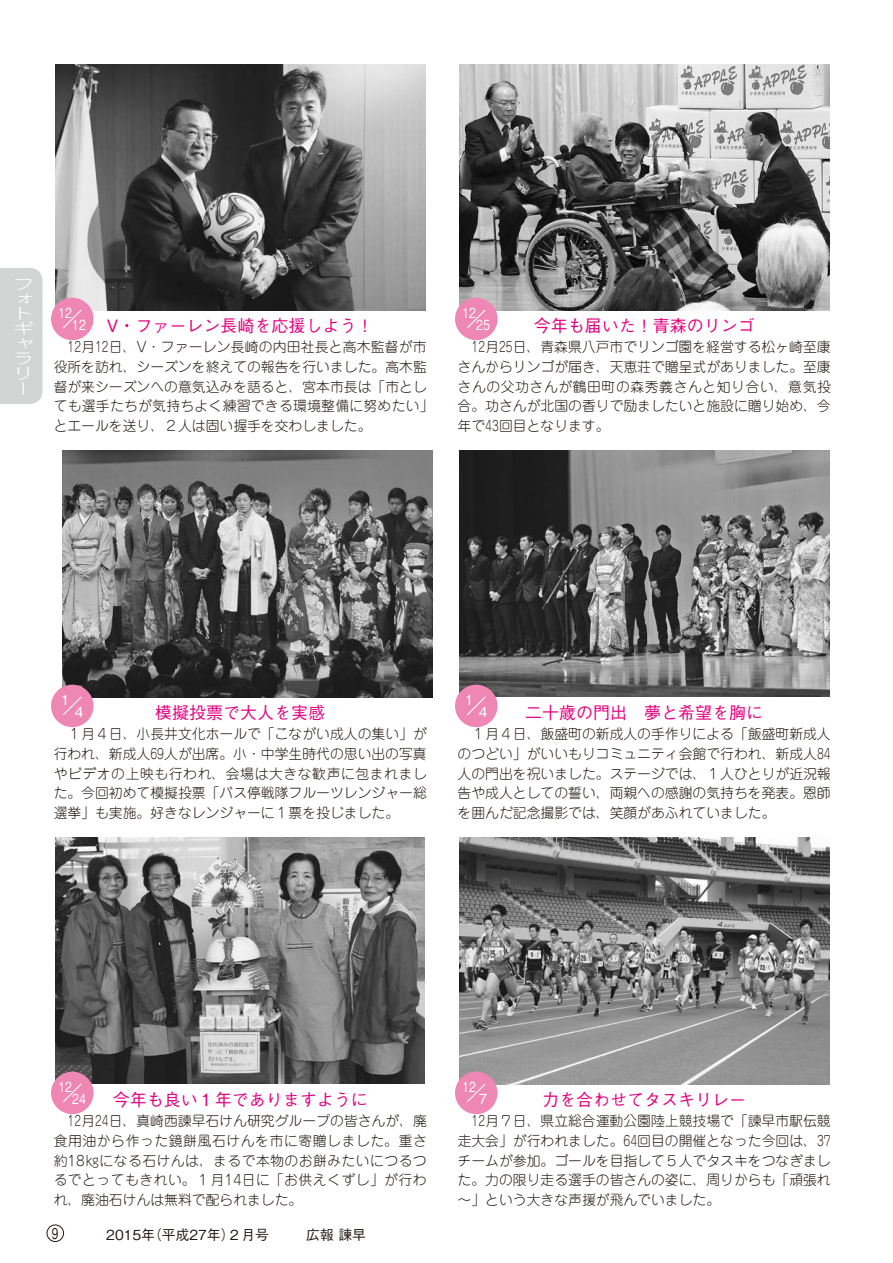
<style>
.page{position:relative;width:893px;height:1263px;background:#fff}
.page>*{position:absolute;margin:0;border:0;box-sizing:border-box;transform-origin:0 0}
.t1{font:500 16.95px "Gothic BBB Pro";color:#e4007f}
.t2{font:300 14.85px/14.9px "Jun 101 Pro";color:#fff;scale:1.43 1}
.t3{font:500 14.85px "Gothic BBB Pro";color:#231916;scale:.7 1}
.t4{font:300 13.8px/19.6px "Jun 101 Pro";color:#231916;text-align:justify;scale:.79 1}
.t5{font:300 13.8px/19.6px "Jun 101 Pro";color:#231916;text-align:justify}
.t6{font:500 13.8px "Gothic BBB Pro";color:#231916}
.t7{font:500 13.8px "Gothic BBB Pro";color:#fff;scale:.78 1}
.t8{font:500 13.8px "Gothic BBB Pro";color:#fff}
</style>
<div class="page">
<div style="left:0;top:268px;width:43px;height:136px;background:#d3d4d4"></div>
<div style="left:47px;top:1225px;width:17px;height:17px;border:1px solid #231916;border-radius:50%"></div>
<img style="left:55px;top:64px;width:370px;height:246px">
<img style="left:55px;top:838px;width:370px;height:246px">
<img style="left:459px;top:838px;width:370px;height:246px">
<div style="left:455px;top:1071px;width:42px;height:43px;background:#ee87b4;border-radius:50%"></div>
<svg style="left:467px;top:1083px;width:19px;height:19px"></svg>
<div style="left:51px;top:298px;width:43px;height:42px;background:#ee87b4;border-radius:50%"></div>
<svg style="left:63px;top:309px;width:19px;height:20px"></svg>
<div style="left:51px;top:1071px;width:43px;height:43px;background:#ee87b4;border-radius:50%"></div>
<svg style="left:63px;top:1083px;width:19px;height:19px"></svg>
<img style="left:63px;top:451px;width:369px;height:246px">
<div style="left:51px;top:685px;width:43px;height:42px;background:#ee87b4;border-radius:50%"></div>
<svg style="left:63px;top:696px;width:19px;height:20px"></svg>
<img style="left:459px;top:64px;width:370px;height:246px">
<img style="left:459px;top:451px;width:370px;height:245px">
<div style="left:455px;top:298px;width:42px;height:42px;background:#ee87b4;border-radius:50%"></div>
<svg style="left:467px;top:309px;width:19px;height:20px"></svg>
<div style="left:455px;top:685px;width:42px;height:42px;background:#ee87b4;border-radius:50%"></div>
<svg style="left:467px;top:696px;width:19px;height:20px"></svg>
<p class="t2" style="left:13px;top:275px;width:16px">フォトギャラリー</p>
<p class="t7" style="left:58px;top:302px;width:19px">12</p>
<p class="t7" style="left:72px;top:314px;width:19px">12</p>
<p class="t1" style="left:107px;top:312px;width:268px">V・ファーレン長崎を応援しよう!</p>
<p class="t4" style="left:54px;top:336px;width:482px;text-align:left;text-indent:14px">12月12日、V・ファーレン長崎の内田社長と高木監督が市役所を訪れ、シーズンを終えての報告を行いました。高木監督が来シーズンへの意気込みを語ると、宮本市長は「市としても選手たちが気持ちよく練習できる環境整備に努めたい「とエールを送り、２人は固い握手を交わしました。</p>
<p class="t7" style="left:462px;top:302px;width:19px">12</p>
<p class="t7" style="left:476px;top:314px;width:19px">25</p>
<p class="t1" style="left:534px;top:312px;width:223px">今年も届いた！青森のリンゴ</p>
<p class="t4" style="left:458px;top:336px;width:474px;text-indent:14px">12月25日、青森県八戸市でリンゴ園を経営する松ヶ崎至康さんからリンゴが届き、天恵荘で贈呈式がありました。至康さんの父功さんが鶴田町の森秀義さんと知り合い、意気投合。功さんが北国の香りで励ましたいと施設に贈り始め、今年で43回目となります。</p>
<p class="t8" style="left:58px;top:689px;width:15px">１</p>
<p class="t8" style="left:72px;top:701px;width:15px">４</p>
<p class="t1" style="left:155px;top:699px;width:172px">模擬投票で大人を実感</p>
<p class="t8" style="left:462px;top:689px;width:15px">１</p>
<p class="t8" style="left:476px;top:701px;width:15px">４</p>
<p class="t1" style="left:525px;top:699px;width:240px">二十歳の門出　夢と希望を胸に</p>
<p class="t5" style="left:54px;top:723px;width:375px">　１月４日、小長井文化ホールで「こながい成人の集い」が行われ、新成人69人が出席。小・中学生時代の思い出の写真やビデオの上映も行われ、会場は大きな歓声に包まれました。今回初めて模擬投票「バス停戦隊フルーツレンジャー総選挙」も実施。好きなレンジャーに１票を投じました。</p>
<p class="t5" style="left:458px;top:723px;width:375px">　１月４日、飯盛町の新成人の手作りによる「飯盛町新成人のつどい」がいいもりコミュニティ会館で行われ、新成人84人の門出を祝いました。ステージでは、１人ひとりが近況報告や成人としての誓い、両親への感謝の気持ちを発表。恩師を囲んだ記念撮影では、笑顔があふれていました。</p>
<p class="t7" style="left:58px;top:1076px;width:19px">12</p>
<p class="t7" style="left:72px;top:1088px;width:19px">24</p>
<p class="t1" style="left:113px;top:1086px;width:257px">今年も良い１年でありますように</p>
<p class="t4" style="left:54px;top:1110px;width:474px;text-indent:14px">12月24日、真崎西諫早石けん研究グループの皆さんが、廃食用油から作った鏡餅風石けんを市に寄贈しました。重さ約18㎏になる石けんは、まるで本物のお餅みたいにつるつるでとってもきれい。１月14日に「お供えくずし」が行われ、廃油石けんは無料で配られました。</p>
<p class="t3" style="left:52px;top:1221px;width:11px">9</p>
<p class="t6" style="left:106px;top:1224px;width:164px">2015 （年平成27年２）月号</p>
<p class="t6" style="left:306px;top:1224px;width:61px">広報諫早</p>
<p class="t7" style="left:462px;top:1076px;width:19px">12</p>
<p class="t8" style="left:476px;top:1088px;width:15px">７</p>
<p class="t1" style="left:542px;top:1086px;width:206px">力を合わせてタスキリレー</p>
<p class="t4" style="left:458px;top:1110px;width:474px;text-indent:14px">12月７日、県立総合運動公園陸上競技場で「諫早市駅伝競走大会」が行われました。64回目の開催となった今回は、37チームが参加。ゴールを目指して５人でタスキをつなぎました。力の限り走る選手の皆さんの姿に、周りからも「頑張れ～」という大きな声援が飛んでいました。</p>
</div>
